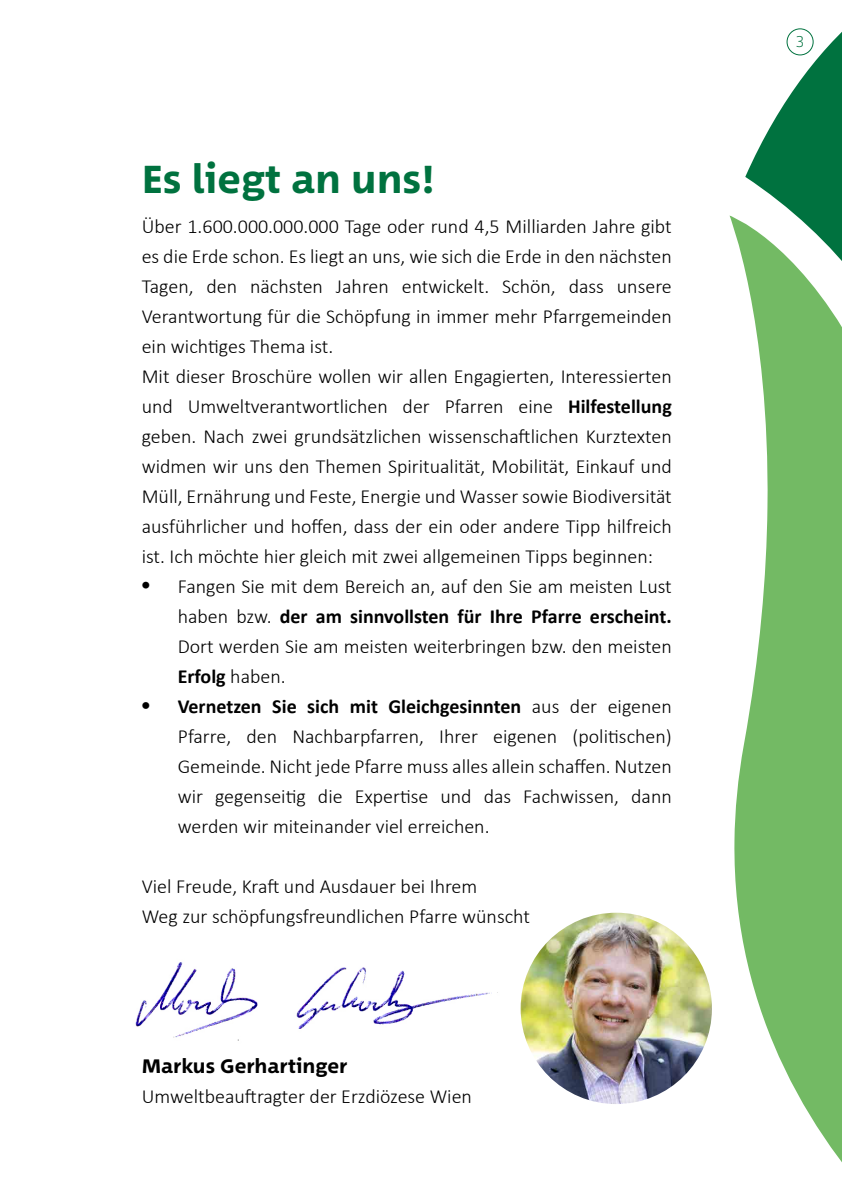
<style>
.page{position:relative;width:842px;height:1191px;background:#fff}
.page>*{position:absolute;margin:0;border:0;box-sizing:border-box;transform-origin:0 0}
.t1{font:700 40px "Between 2";color:#00723f}
.t2{font:300 20px/30px "Calibri";color:#000}
.t3{font:700 20px "Between 2";color:#000}
.t4{font:200 16px "Between 2";color:#00723f}
.s1{font-weight:700}
.s2{font-family:"Times";font-weight:400;font-size:24px}
.s3{font-family:"Times";font-weight:700;font-size:24px}
</style>
<div class="page">
<img style="left:135px;top:962px;width:363px;height:79px">
<svg style="left:729px;top:215px;width:113px;height:947px;fill:#73ba64"></svg>
<svg style="left:745px;top:28px;width:97px;height:571px;fill:#73ba64"></svg>
<img style="left:521px;top:912px;width:191px;height:192px;border-radius:96px">
<div style="left:787px;top:29px;width:26px;height:26px;border:1px solid #00723f;border-radius:50%"></div>
<h1 class="t1" style="left:142px;top:154px;width:295px">Es liegt an uns!</h1>
<p class="t2" style="left:142px;top:211px;width:532px">Über 1.600.000.000.000 Tage oder rund 4,5 Milliarden Jahre gibt es die Erde schon. Es liegt an uns, wie sich die Erde in den nächsten Tagen, den nächsten Jahren entwickelt. Schön, dass unsere Verantwortung für die Schöpfung in immer mehr Pfarrgemeinden ein wichtiges Thema ist.<br>Mit dieser Broschüre wollen wir allen Engagierten, Interessierten und Umweltverantwortlichen der Pfarren eine <span class="s1">Hilfestellung </span>geben. Nach zwei grundsätzlichen wissenschaftlichen Kurztexten widmen wir uns den Themen Spiritualität, Mobilität, Einkauf und Müll, Ernährung und Feste, Energie und Wasser sowie Biodiversität ausführlicher und hoffen, dass der ein oder andere Tipp hilfreich ist. Ich möchte hier gleich mit zwei allgemeinen Tipps beginnen:</p>
<p class="t2" style="left:178px;top:571px;width:496px;text-align:justify;text-indent:-36px"><span class="s2">•</span> Fangen Sie mit dem Bereich an, auf den Sie am meisten Lust haben bzw. <span class="s1">der am sinnvollsten für Ihre Pfarre erscheint.<br></span>Dort werden Sie am meisten weiterbringen bzw. den meisten <span class="s1">Erfolg</span> haben.</p>
<p class="t2" style="left:178px;top:691px;width:496px;text-align:justify;text-indent:-36px"><span class="s3">•</span> <span class="s1">Vernetzen Sie sich mit Gleichgesinnten</span> aus der eigenen Pfarre, den Nachbarpfarren, Ihrer eigenen (politischen)<br>Gemeinde. Nicht jede Pfarre muss alles allein schaffen. Nutzen wir gegenseitig die Expertise und das Fachwissen, dann werden wir miteinander viel erreichen.</p>
<p class="t2" style="left:142px;top:871px;width:390px">Viel Freude, Kraft und Ausdauer bei Ihrem<br>Weg zur schöpfungsfreundlichen Pfarre wünscht</p>
<p class="t3" style="left:142px;top:1053px;width:207px">Markus Gerhartinger</p>
<p class="t2" style="left:142px;top:1081px;width:332px">Umweltbeauftragter der Erzdiözese Wien</p>
<p class="t4" style="left:796px;top:32px;width:10px">3</p>
</div>
